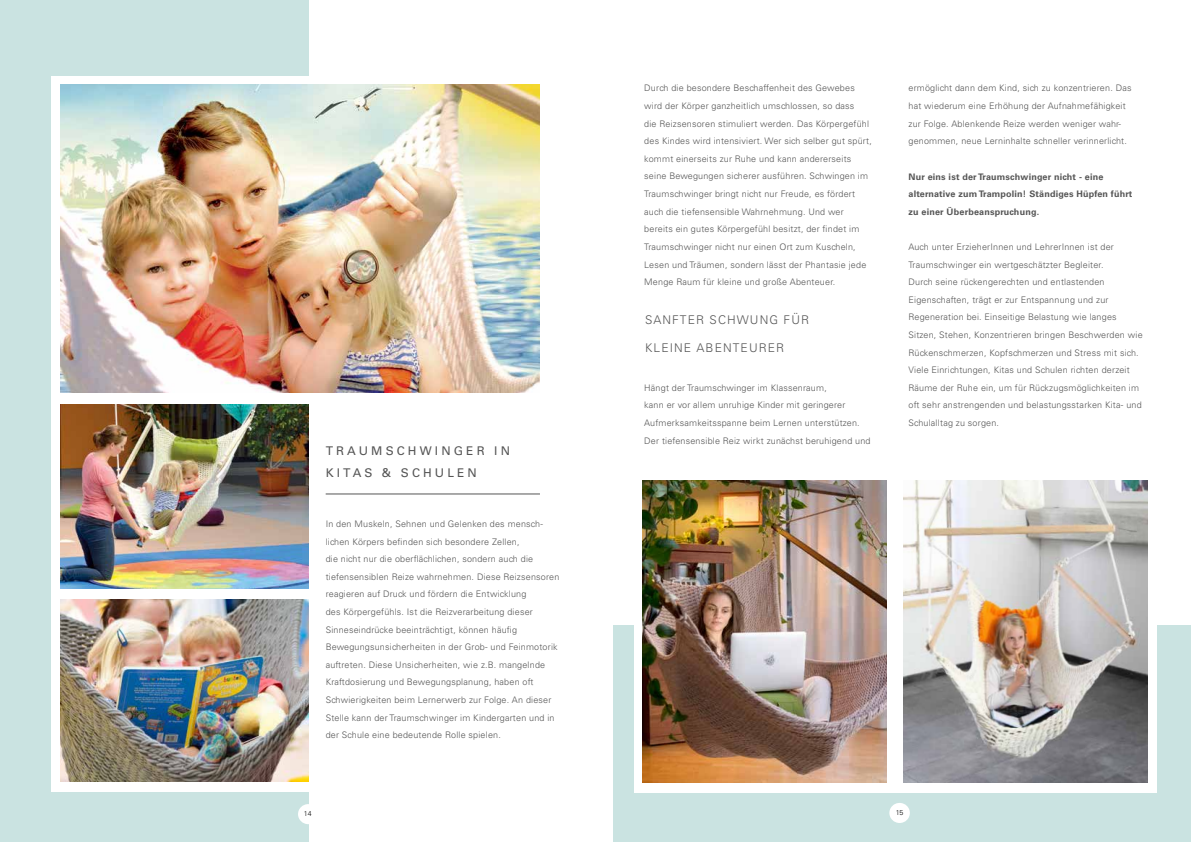
<style>
.page{position:relative;width:1191px;height:842px;background:#fff}
.page>*{position:absolute;margin:0;border:0;box-sizing:border-box;transform-origin:0 0}
.t1{font:300 12px "Univers LT Std";letter-spacing:.09em;color:#555}
.t2{font:12px/22px "Univers LT Std";letter-spacing:.26em;color:#555}
.t3{font:300 9px/17.6px "Univers LT Std";letter-spacing:.02em;color:#555}
.t4{font:700 9px/17.6px "Univers LT Std";letter-spacing:.02em;color:#555}
.t5{font:300 7px "Univers LT Std";color:#000}
</style>
<div class="page">
<div style="left:613px;top:626px;width:578px;height:216px;background:#cae3e1"></div>
<div style="left:895px;top:476px;width:261px;height:317px;background:#fff"></div>
<img style="left:904px;top:480px;width:243px;height:303px">
<div style="left:634px;top:476px;width:261px;height:317px;background:#fff"></div>
<img style="left:643px;top:481px;width:243px;height:302px">
<div style="left:889px;top:803px;width:21px;height:20px;background:#fff;border-radius:50%"></div>
<div style="left:0;top:0;width:308px;height:842px;background:#cae3e1"></div>
<div style="left:52px;top:400px;width:258px;height:391px;background:#fff"></div>
<div style="left:52px;top:77px;width:498px;height:323px;background:#fff"></div>
<img style="left:61px;top:85px;width:479px;height:307px">
<img style="left:61px;top:404px;width:247px;height:185px">
<hr style="left:326px;top:494px;width:214px;height:1px;background:#555">
<img style="left:61px;top:599px;width:247px;height:182px">
<div style="left:298px;top:804px;width:20px;height:20px;background:#fff;border-radius:50%"></div>
<h1 class="t2" style="left:326px;top:439px;width:186px">TRAUMSCHWINGER IN<br>KITAS &amp; SCHULEN</h1>
<p class="t3" style="left:326px;top:515px;width:235px">In den Muskeln, Sehnen und Gelenken des mensch&shy;lichen Körpers befinden sich besondere Zellen,<br>die nicht nur die oberflächlichen, sondern auch die tiefensensiblen Reize wahrnehmen. Diese Reizsensoren reagieren auf Druck und fördern die Entwicklung<br>des Körpergefühls. Ist die Reizverarbeitung dieser Sinneseindrücke beeinträchtigt, können häufig Bewegungsunsicherheiten in der Grob- und Feinmotorik auftreten. Diese Unsicherheiten, wie z.B. mangelnde Kraftdosierung und Bewegungsplanung, haben oft Schwierigkeiten beim Lernerwerb zur Folge. An dieser Stelle kann der Traumschwinger im Kindergarten und in der Schule eine bedeutende Rolle spielen.</p>
<p class="t3" style="left:644px;top:79px;width:229px">Durch die besondere Beschaffenheit des Gewebes wird der Körper ganzheitlich umschlossen, so dass<br>die Reizsensoren stimuliert werden. Das Körpergefühl des Kindes wird intensiviert. Wer sich selber gut spürt, kommt einerseits zur Ruhe und kann andererseits seine Bewegungen sicherer ausführen. Schwingen im Traumschwinger bringt nicht nur Freude, es fördert auch die tiefensensible Wahrnehmung. Und wer bereits ein gutes Körpergefühl besitzt, der findet im Traumschwinger nicht nur einen Ort zum Kuscheln, Lesen und Träumen, sondern lässt der Phantasie jede Menge Raum für kleine und große Abenteuer.</p>
<h1 class="t1" style="left:645px;top:313px;width:165px">SANFTER SCHWUNG FÜR</h1>
<h1 class="t1" style="left:645px;top:341px;width:140px">KLEINE ABENTEURER</h1>
<p class="t3" style="left:644px;top:379px;width:228px">Hängt der Traumschwinger im Klassenraum,<br>kann er vor allem unruhige Kinder mit geringerer Aufmerksamkeitsspanne beim Lernen unterstützen.<br>Der tiefensensible Reiz wirkt zunächst beruhigend und</p>
<p class="t3" style="left:908px;top:80px;width:224px">ermöglicht dann dem Kind, sich zu konzentrieren. Das hat wiederum eine Erhöhung der Aufnahmefähigkeit zur Folge. Ablenkende Reize werden weniger wahr&shy;genommen, neue Lerninhalte schneller verinnerlicht.</p>
<p class="t4" style="left:908px;top:168px;width:225px">Nur eins ist der Traumschwinger nicht - eine alternative zum Trampolin! Ständiges Hüpfen führt zu einer Überbeanspruchung.</p>
<p class="t3" style="left:908px;top:238px;width:236px">Auch unter ErzieherInnen und LehrerInnen ist der Traumschwinger ein wertgeschätzter Begleiter.<br>Durch seine rückengerechten und entlastenden Eigenschaften, trägt er zur Entspannung und zur Regeneration bei. Einseitige Belastung wie langes Sitzen, Stehen, Konzentrieren bringen Beschwerden wie Rückenschmerzen, Kopfschmerzen und Stress mit sich.<br>Viele Einrichtungen, Kitas und Schulen richten derzeit Räume der Ruhe ein, um für Rückzugsmöglichkeiten im oft sehr anstrengenden und belastungsstarken Kita- und Schulalltag zu sorgen.</p>
<p class="t5" style="left:304px;top:809px;width:9px">14</p>
<p class="t5" style="left:895px;top:808px;width:9px">15</p>
</div>
